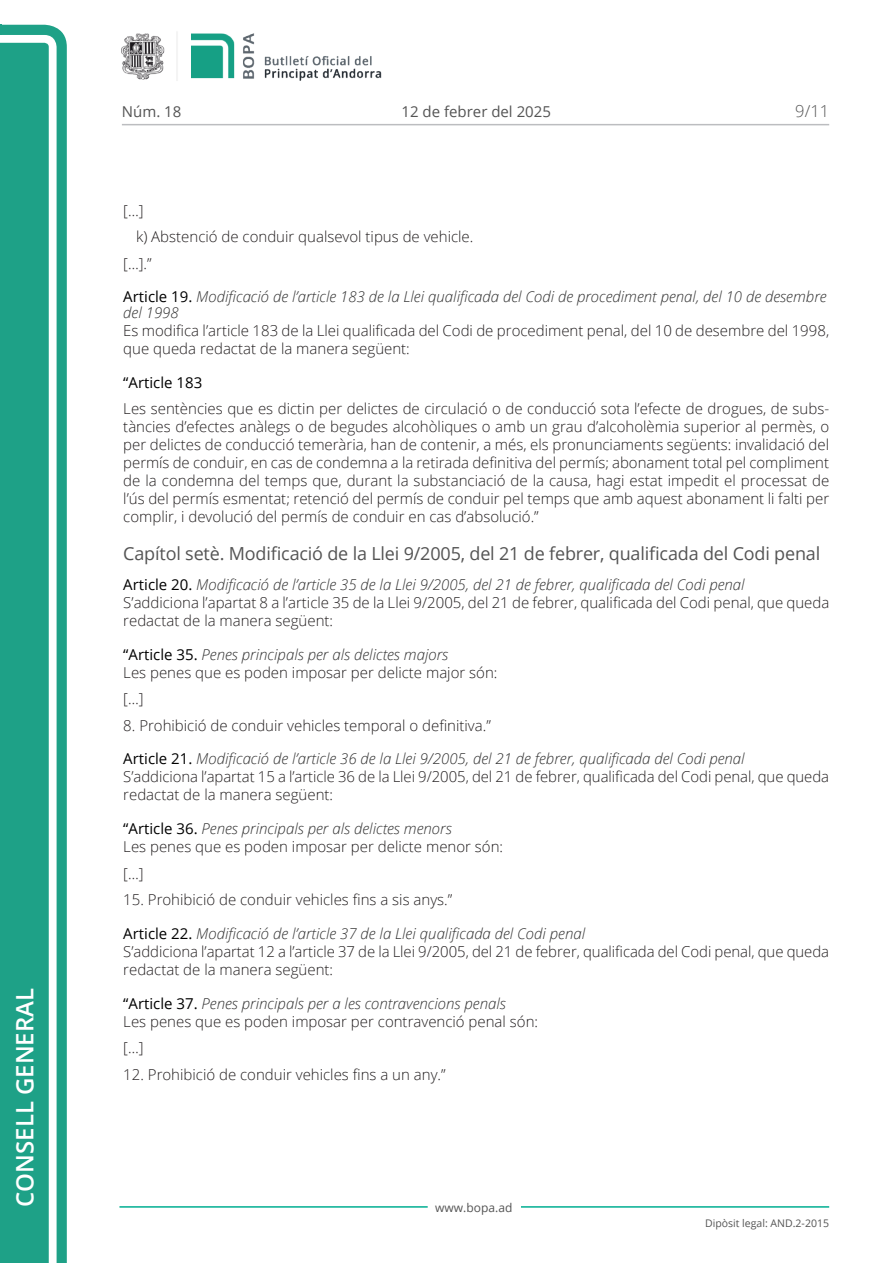
<style>
.page{position:relative;width:893px;height:1263px;background:#fff}
.page>*{position:absolute;margin:0;border:0;box-sizing:border-box;transform-origin:0 0}
.t1{font:600 24px "Open Sans";color:#fff}
.Titol_6{font:18px "Open Sans";letter-spacing:-.01em;color:#545454}
.t2{font:300 16.5px "Open Sans";color:#545454}
.Body_text{font:300 15px/18px "Open Sans";color:#231f20}
.Titol_7{font:italic 300 15px/15.8px "Open Sans";color:#303030}
.Body_text_i{font:300 15px "Open Sans";color:#231f20}
.t3{font:15px "Open Sans";color:#545454}
.Titol_7_plus{font:15px "Open Sans";color:#000}
.t4{font:12px "Open Sans";color:#545454}
.t5{font:10.5px "Open Sans";color:#545454}
.s1{font-weight:400;font-style:normal;color:#000}
</style>
<div class="page">
<svg style="left:0;top:25px;width:67px;height:1238px;fill:#1ea187"></svg>
<div style="left:0;top:43px;width:49px;height:1220px;background:#1ea187"></div>
<img style="left:122px;top:32px;width:260px;height:49px">
<hr style="left:119px;top:1206px;width:309px;height:2px;background:#00ae91">
<hr style="left:521px;top:1206px;width:308px;height:2px;background:#00ae91">
<hr style="left:122px;top:124px;width:707px;height:1px;background:#bcbdc0">
<h1 class="t1" style="left:8px;top:1207px;width:220px;rotate:-90deg">Consell General</h1>
<p class="t3" style="left:122px;top:102px;width:61px">Núm. 18</p>
<p class="t3" style="left:402px;top:102px;width:151px">12 de febrer del 2025</p>
<p class="t2" style="left:795px;top:100px;width:35px">9/11</p>
<p class="Body_text" style="left:123px;top:201px;width:22px">[…]</p>
<p class="Body_text_i" style="left:136px;top:226px;width:339px">k) Abstenció de conduir qualsevol tipus de vehicle.</p>
<p class="Body_text" style="left:123px;top:254px;width:30px">[…].”</p>
<p class="Titol_7" style="left:123px;top:288px;width:705px"><span class="s1">Article 19.</span> Modificació de l’article 183 de la Llei qualificada del Codi de procediment penal, del 10 de desembre del 1998</p>
<p class="Body_text" style="left:123px;top:321px;width:707px">Es modifica l’article 183 de la Llei qualificada del Codi de procediment penal, del 10 de desembre del 1998, que queda redactat de la manera següent:</p>
<p class="Titol_7_plus" style="left:123px;top:372px;width:80px">“Article 183</p>
<p class="Body_text" style="left:123px;top:400px;width:707px;text-align:justify">Les sentències que es dictin per delictes de circulació o de conducció sota l’efecte de drogues, de subs&shy;tàncies d’efectes anàlegs o de begudes alcohòliques o amb un grau d’alcoholèmia superior al permès, o per delictes de conducció temerària, han de contenir, a més, els pronunciaments següents: invalidació del permís de conduir, en cas de condemna a la retirada definitiva del permís; abonament total pel compliment de la condemna del temps que, durant la substanciació de la causa, hagi estat impedit el processat de l’ús del permís esmentat; retenció del permís de conduir pel temps que amb aquest abonament li falti per complir, i devolució del permís de conduir en cas d’absolució.”</p>
<p class="Titol_6" style="left:123px;top:541px;width:698px">Capítol setè. Modificació de la Llei 9/2005, del 21 de febrer, qualificada del Codi penal</p>
<p class="Titol_7" style="left:123px;top:576px;width:623px"><span class="s1">Article 20.</span> Modificació de l’article 35 de la Llei 9/2005, del 21 de febrer, qualificada del Codi penal</p>
<p class="Body_text" style="left:123px;top:593px;width:708px">S’addiciona l’apartat 8 a l’article 35 de la Llei 9/2005, del 21 de febrer, qualificada del Codi penal, que queda redactat de la manera següent:</p>
<p class="Titol_7" style="left:123px;top:646px;width:327px"><span class="s1">“Article 35.</span> Penes principals per als delictes majors</p>
<p class="Body_text" style="left:123px;top:663px;width:376px">Les penes que es poden imposar per delicte major són:</p>
<p class="Body_text" style="left:123px;top:689px;width:22px">[…]</p>
<p class="Body_text" style="left:123px;top:716px;width:369px">8. Prohibició de conduir vehicles temporal o definitiva.”</p>
<p class="Titol_7" style="left:123px;top:751px;width:623px"><span class="s1">Article 21.</span> Modificació de l’article 36 de la Llei 9/2005, del 21 de febrer, qualificada del Codi penal</p>
<p class="Body_text" style="left:123px;top:768px;width:707px">S’addiciona l’apartat 15 a l’article 36 de la Llei 9/2005, del 21 de febrer, qualificada del Codi penal, que queda redactat de la manera següent:</p>
<p class="Titol_7" style="left:123px;top:820px;width:330px"><span class="s1">“Article 36.</span> Penes principals per als delictes menors</p>
<p class="Body_text" style="left:123px;top:837px;width:381px">Les penes que es poden imposar per delicte menor són:</p>
<p class="Body_text" style="left:123px;top:864px;width:22px">[…]</p>
<p class="Body_text" style="left:123px;top:890px;width:330px">15. Prohibició de conduir vehicles fins a sis anys.”</p>
<p class="Titol_7" style="left:123px;top:925px;width:463px"><span class="s1">Article 22.</span> Modificació de l’article 37 de la Llei qualificada del Codi penal</p>
<p class="Body_text" style="left:123px;top:942px;width:707px">S’addiciona l’apartat 12 a l’article 37 de la Llei 9/2005, del 21 de febrer, qualificada del Codi penal, que queda redactat de la manera següent:</p>
<p class="Titol_7" style="left:123px;top:995px;width:384px"><span class="s1">“Article 37.</span> Penes principals per a les contravencions penals</p>
<p class="Body_text" style="left:123px;top:1012px;width:416px">Les penes que es poden imposar per contravenció penal són:</p>
<p class="Body_text" style="left:123px;top:1038px;width:22px">[…]</p>
<p class="Body_text" style="left:123px;top:1065px;width:324px">12. Prohibició de conduir vehicles fins a un any.”</p>
<p class="t4" style="left:435px;top:1199px;width:79px">www.bopa.ad</p>
<p class="t5" style="left:705px;top:1216px;width:125px">Dipòsit legal: AND.2-2015</p>
</div>
